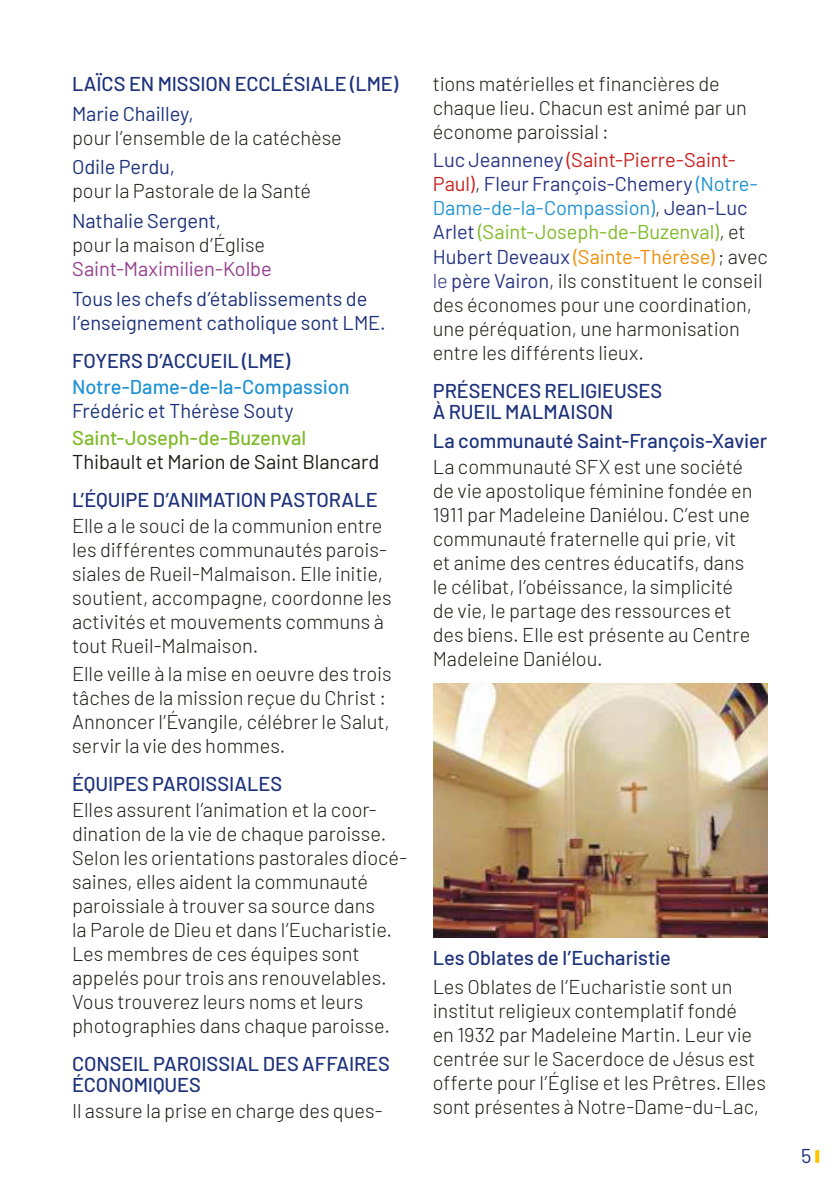
<style>
.page{position:relative;width:840px;height:1191px;background:#fff}
.page>*{position:absolute;margin:0;border:0;box-sizing:border-box;transform-origin:0 0}
.Texte_espace_0_3{font:300 20px/24px "Barlow";letter-spacing:-.005em;color:#1d1d1b}
.Texte_Espac_0_8{font:300 20px/24px "Barlow";letter-spacing:-.005em;color:#1d1d1b}
.Petit_titre_paragrap{font:500 20px/21px "Barlow";letter-spacing:-.005em;color:#1d327b}
.sous_titre_regular_1{font:20px/24px "Barlow";letter-spacing:-.005em;color:#1d327b}
.Sous_titre_paragraph{font:500 20px "Barlow";color:#1d327b}
.Texte_light{font:300 20px "Barlow";letter-spacing:-.005em;color:#1d1d1b}
.Texte_light-2{font:20px/24px "Barlow";letter-spacing:-.005em;color:#963d8f}
.texte_regular_bleu{font:20px "Barlow";letter-spacing:-.005em;color:#1d1d1b}
.Texte_light-3{font:500 20px "Barlow";color:#1f93d1}
.sous_titre_regular_1-2{font:500 20px "Barlow";letter-spacing:-.005em;color:#7eba28}
.texte_regular_bleu-2{font:20px "Barlow";letter-spacing:-.005em;color:#1d327b}
.Pagination_paire{font:20px "Barlow";color:#1d327b}
.s1{font-weight:300;color:#1d1d1b}
.s2{font-weight:400;color:#283583}
.s3{font-weight:400;color:#ca201e}
.s4{font-weight:400;color:#1f93d1}
.s5{font-weight:400;color:#7eba28}
.s6{font-weight:400;color:#f28c06}
.s7{color:#283583}
</style>
<div class="page">
<img style="left:433px;top:683px;width:334px;height:254px">
<svg style="left:815px;top:1150px;width:3px;height:12px"></svg>
<p class="Petit_titre_paragrap" style="left:72px;top:72px;width:327px">LAÏCS EN MISSION ECCLÉSIALE (LME)</p>
<p class="sous_titre_regular_1" style="left:72px;top:100px;width:123px">Marie Chailley,</p>
<p class="Texte_light" style="left:72px;top:123px;width:271px">pour l’ensemble de la catéchèse</p>
<p class="sous_titre_regular_1" style="left:72px;top:153px;width:104px">Odile Perdu,</p>
<p class="Texte_light" style="left:72px;top:177px;width:240px">pour la Pastorale de la Santé</p>
<p class="sous_titre_regular_1" style="left:72px;top:207px;width:150px">Nathalie Sergent,</p>
<p class="Texte_light-2" style="left:72px;top:231px;width:201px"><span class="s1">pour la maison d’Église<br></span>Saint-Maximilien-Kolbe</p>
<p class="sous_titre_regular_1" style="left:72px;top:285px;width:315px">Tous les chefs d’établissements de l’enseignement catholique sont LME.</p>
<p class="Petit_titre_paragrap" style="left:72px;top:348px;width:219px">FOYERS D’ACCUEIL (LME)</p>
<p class="Texte_light-3" style="left:72px;top:372px;width:279px">Notre-Dame-de-la-Compassion</p>
<p class="texte_regular_bleu-2" style="left:72px;top:397px;width:223px">Frédéric et Thérèse Souty</p>
<p class="sous_titre_regular_1-2" style="left:72px;top:423px;width:235px">Saint-Joseph-de-Buzenval</p>
<p class="texte_regular_bleu" style="left:72px;top:447px;width:308px">Thibault et Marion de Saint Blancard</p>
<p class="Petit_titre_paragrap" style="left:72px;top:488px;width:307px">L’ÉQUIPE D’ANIMATION PASTORALE</p>
<p class="Texte_espace_0_3" style="left:72px;top:512px;width:321px">Elle a le souci de la communion entre les différentes communautés parois&shy;siales de Rueil-Malmaison. Elle initie, soutient, accompagne, coordonne les activités et mouvements communs à tout Rueil-Malmaison.</p>
<p class="Texte_Espac_0_8" style="left:72px;top:660px;width:321px">Elle veille à la mise en oeuvre des trois tâches de la mission reçue du Christ :<br>Annoncer l’Évangile, célébrer le Salut, servir la vie des hommes.</p>
<p class="Petit_titre_paragrap" style="left:72px;top:772px;width:211px">ÉQUIPES PAROISSIALES</p>
<p class="Texte_espace_0_3" style="left:72px;top:796px;width:336px">Elles assurent l’animation et la coor&shy;dination de la vie de chaque paroisse.<br>Selon les orientations pastorales diocé&shy;saines, elles aident la communauté paroissiale à trouver sa source dans<br>la Parole de Dieu et dans l’Eucharistie.<br>Les membres de ces équipes sont appelés pour trois ans renouvelables.<br>Vous trouverez leurs noms et leurs photographies dans chaque paroisse.</p>
<p class="Petit_titre_paragrap" style="left:72px;top:1052px;width:319px">CONSEIL PAROISSIAL DES AFFAIRES<br>ÉCONOMIQUES</p>
<p class="Texte_espace_0_3" style="left:72px;top:1097px;width:312px">Il assure la prise en charge des ques-</p>
<p class="Texte_espace_0_3" style="left:432px;top:70px;width:315px">tions matérielles et financières de chaque lieu. Chacun est animé par un économe paroissial :</p>
<p class="Texte_espace_0_3" style="left:432px;top:147px;width:336px"><span class="s2">Luc Jeanneney</span> <span class="s3">(Saint-Pierre-Saint-Paul)</span>, <span class="s2">Fleur François-Chemery</span> <span class="s4">(Notre-Dame-de-la-Compassion)</span>, <span class="s2">Jean-Luc Arlet</span> <span class="s5">(Saint-Joseph-de-Buzenval)</span>, et <span class="s2">Hubert Deveaux</span> <span class="s6">(Sainte-Thérèse)</span> ; avec <span class="s7">le</span> <span class="s2">père Vairon</span>, ils constituent le conseil des économes pour une coordination, une péréquation, une harmonisation entre les différents lieux.</p>
<p class="Petit_titre_paragrap" style="left:432px;top:378px;width:231px">PRÉSENCES RELIGIEUSES<br>À RUEIL MALMAISON</p>
<p class="Sous_titre_paragraph" style="left:432px;top:426px;width:336px">La communauté Saint-François-Xavier</p>
<p class="Texte_espace_0_3" style="left:432px;top:453px;width:321px">La communauté SFX est une société de vie apostolique féminine fondée en 1911 par Madeleine Daniélou. C’est une communauté fraternelle qui prie, vit et anime des centres éducatifs, dans le célibat, l’obéissance, la simplicité de vie, le partage des ressources et des biens. Elle est présente au Centre Madeleine Daniélou.</p>
<p class="Sous_titre_paragraph" style="left:432px;top:943px;width:239px">Les Oblates de l’Eucharistie</p>
<p class="Texte_Espac_0_8" style="left:432px;top:973px;width:334px">Les Oblates de l’Eucharistie sont un institut religieux contemplatif fondé<br>en 1932 par Madeleine Martin. Leur vie centrée sur le Sacerdoce de Jésus est offerte pour l’Église et les Prêtres. Elles sont présentes à Notre-Dame-du-Lac,</p>
<p class="Pagination_paire" style="left:800px;top:1141px;width:12px">5</p>
</div>
